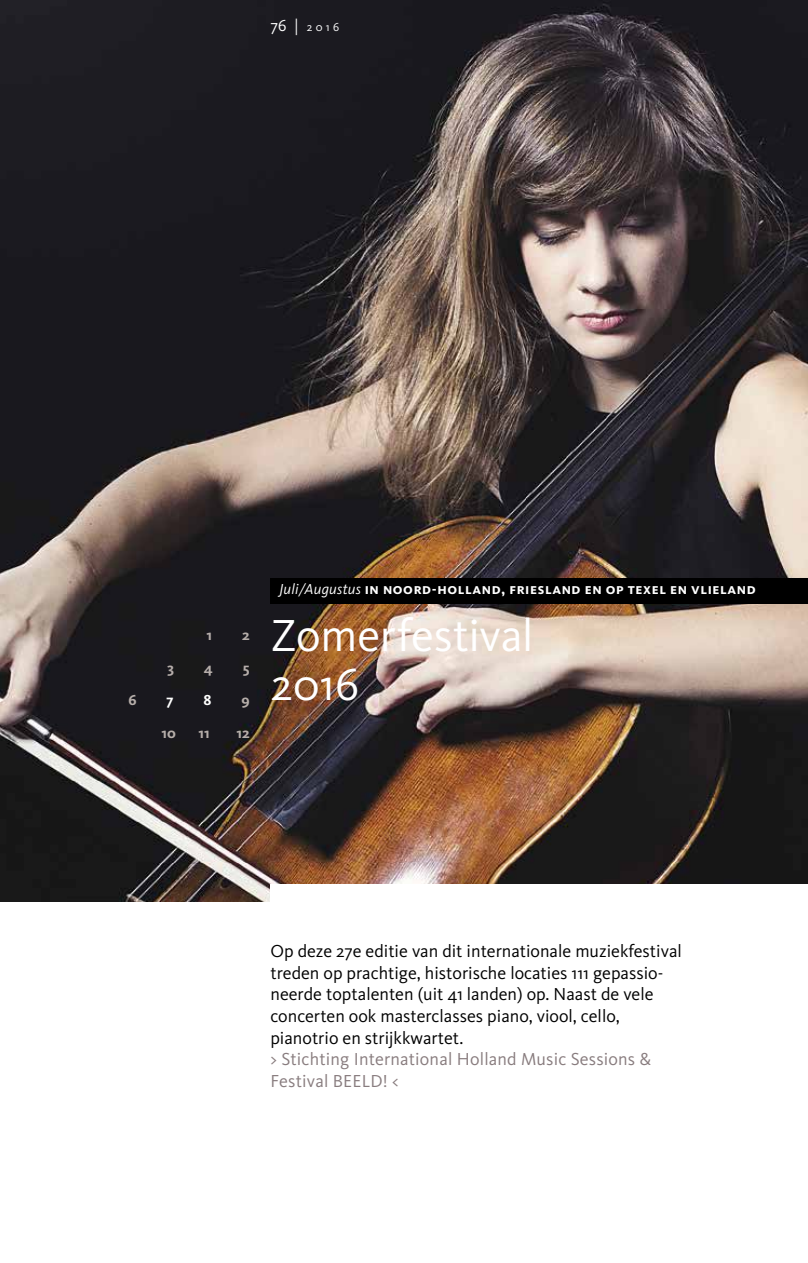
<style>
.page{position:relative;width:808px;height:1263px;background:#fff}
.page>*{position:absolute;margin:0;border:0;box-sizing:border-box;transform-origin:0 0}
.t1{font:46.5px/49.5px "Kievit OT";letter-spacing:-.005em;color:#fff}
.t2{font:18px/21.6px "Kievit OT";color:#000}
.t3{font:18px/21.6px "Kievit OT";letter-spacing:.01em;color:#887c7e}
.t4{font:700 15px "Kievit OT";letter-spacing:.04em;color:#fff}
.t5{font:700 15px "Kievit OT";color:#b6aeaa}
.t6{font:12px "Kievit OT";color:#fff}
.s1{font-size:16.5px}
.s2{font-weight:400;font-style:italic}
</style>
<div class="page">
<img style="left:0;top:0;width:808px;height:901px">
<div style="left:271px;top:884px;width:537px;height:26px;background:#fff"></div>
<div style="left:271px;top:578px;width:537px;height:26px;background:#000"></div>
<p class="t6" style="left:271px;top:20px;width:70px"><span class="s1">76 |</span> 2016</p>
<p class="t5" style="left:207px;top:627px;width:7px">1</p>
<p class="t5" style="left:242px;top:627px;width:9px">2</p>
<p class="t5" style="left:167px;top:659px;width:8px">3</p>
<p class="t5" style="left:204px;top:659px;width:11px">4</p>
<p class="t5" style="left:243px;top:659px;width:8px">5</p>
<p class="t5" style="left:129px;top:692px;width:10px">6</p>
<p class="t4" style="left:166px;top:692px;width:9px">7</p>
<p class="t4" style="left:203px;top:692px;width:10px">8</p>
<p class="t5" style="left:241px;top:692px;width:10px">9</p>
<p class="t5" style="left:162px;top:724px;width:16px">10</p>
<p class="t5" style="left:198px;top:724px;width:13px">11</p>
<p class="t5" style="left:237px;top:724px;width:15px">12</p>
<p class="t4" style="left:279px;top:580px;width:478px"><span class="s2">Juli/Augustus</span> in noord-holland, friesland en op texel en vlieland</p>
<h1 class="t1" style="left:271px;top:611px;width:264px">Zomerfestival<br>2016</h1>
<p class="t2" style="left:270px;top:940px;width:413px">Op deze 27e editie van dit internationale muziekfestival treden op prachtige, historische locaties 111 gepassio&shy;neerde toptalenten (uit 41 landen) op. Naast de vele concerten ook masterclasses piano, viool, cello, pianotrio en strijkkwartet.</p>
<p class="t3" style="left:270px;top:1048px;width:382px">&gt; Stichting International Holland Music Sessions &amp;<br>Festival BEELD! &lt;</p>
</div>
